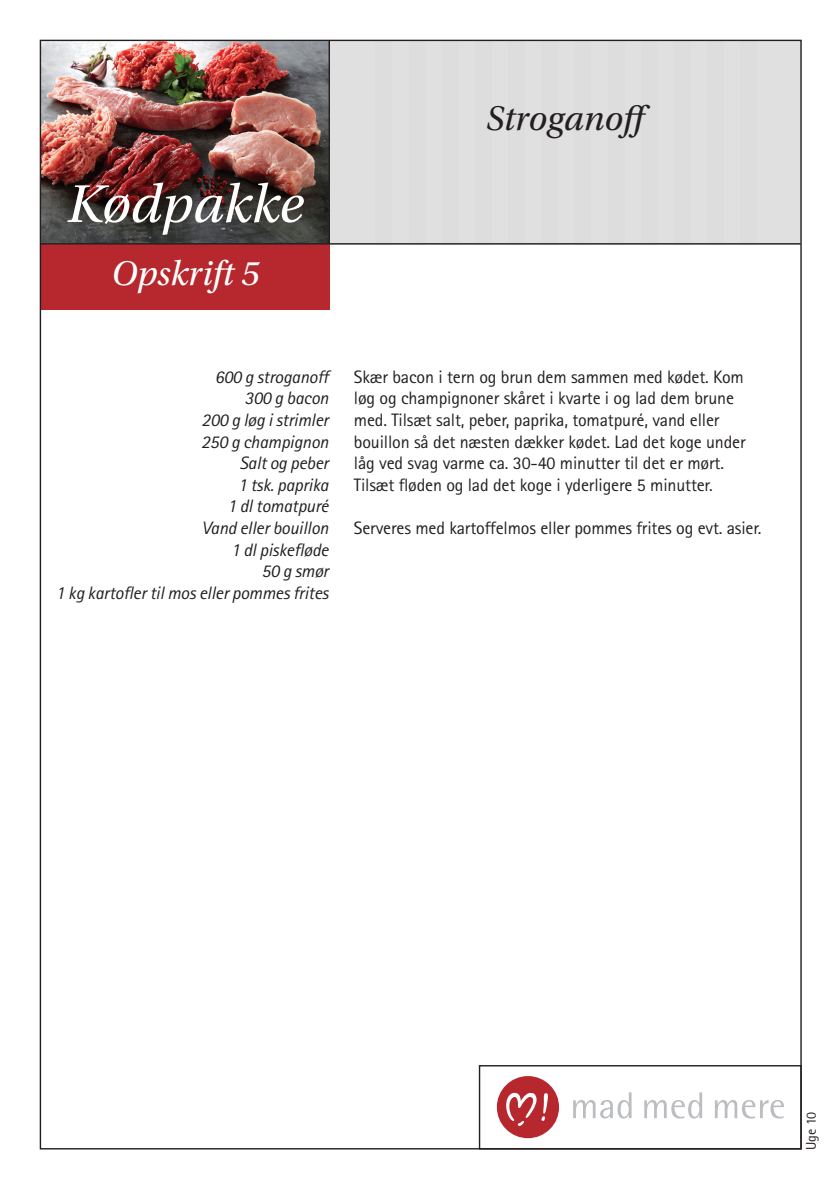
<style>
.page{position:relative;width:840px;height:1191px;background:#fff}
.page>*{position:absolute;margin:0;border:0;box-sizing:border-box;transform-origin:0 0}
.t1{font:italic 56px "Utopia Std";color:#fff}
.t2{font:italic 36px "Utopia Std";color:#231f20}
.t3{font:italic 36px "Utopia Std";color:#fff}
.t4{font:18px/21.6px "Rotis Sans Serif Std";letter-spacing:-.01em;color:#231f20}
.t5{font:italic 18px/21.6px "Rotis Sans Serif Std";letter-spacing:-.01em;color:#231f20;text-align:right}
.t6{font:14px "Rotis Sans Serif Std";color:#231f20}
</style>
<div class="page">
<div style="left:496px;top:1076px;width:62px;height:62px;background:#b7282e;border-radius:50%"></div>
<svg style="left:573px;top:1092px;width:58px;height:26px"></svg>
<svg style="left:644px;top:1092px;width:57px;height:26px"></svg>
<svg style="left:715px;top:1100px;width:68px;height:18px"></svg>
<svg style="left:506px;top:1092px;width:41px;height:34px"></svg>
<div style="left:478px;top:1065px;width:323px;height:84px;border:1px solid #231f20"></div>
<div style="left:41px;top:244px;width:289px;height:65px;background:#b7282e"></div>
<img style="left:42px;top:42px;width:286px;height:201px">
<div style="left:329px;top:40px;width:471px;height:204px;background:#e0e0e0"></div>
<hr style="left:41px;top:243px;width:759px;height:1px;background:#231f20">
<hr style="left:328px;top:41px;width:2px;height:203px;background:#231f20">
<h1 class="t1" style="left:67px;top:173px;width:238px">Kødpakke</h1>
<h2 class="t3" style="left:112px;top:254px;width:149px">Opskrift 5</h2>
<h2 class="t2" style="left:485px;top:99px;width:171px">Stroganoff</h2>
<p class="t5" style="left:56px;top:366px;width:274px">600 g stroganoff<br>300 g bacon<br>200 g løg i strimler<br>250 g champignon<br>Salt og peber<br>1 tsk. paprika<br>1 dl tomatpuré<br>Vand eller bouillon<br>1 dl piskefløde<br>50 g smør<br>1 kg kartofler til mos eller pommes frites</p>
<p class="t4" style="left:354px;top:366px;width:393px">Skær bacon i tern og brun dem sammen med kødet. Kom løg og champignoner skåret i kvarte i og lad dem brune med. Tilsæt salt, peber, paprika, tomatpuré, vand eller bouillon så det næsten dækker kødet. Lad det koge under låg ved svag varme ca. 30-40 minutter til det er mørt.<br>Tilsæt fløden og lad det koge i yderligere 5 minutter.</p>
<p class="t4" style="left:354px;top:517px;width:409px">Serveres med kartoffelmos eller pommes frites og evt. asier.</p>
<p class="t6" style="left:802px;top:1149px;width:40px;rotate:-90deg">Uge 10</p>
</div>
